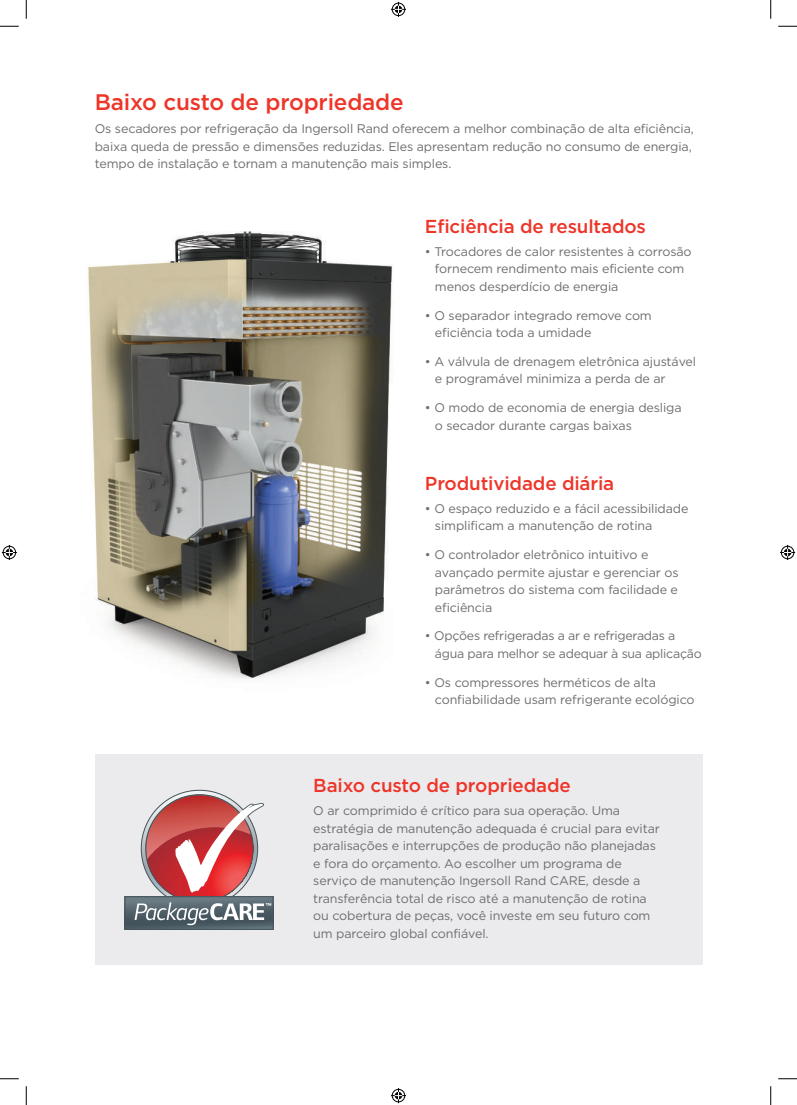
<style>
.page{position:relative;width:797px;height:1105px;background:#fff}
.page>*{position:absolute;margin:0;border:0;box-sizing:border-box;transform-origin:0 0}
.t1{font:500 22.5px "Gotham";letter-spacing:-.01em;color:#ee3529}
.t2{font:500 18.75px "Gotham";letter-spacing:-.01em;color:#ee3529}
.t3{font:12.5px/17.5px "Gotham";letter-spacing:-.01em;color:#6c6d70}
.t4{font:700 7.38px "Foundry Form Sans";color:#fff}
</style>
<div class="page">
<div style="left:95px;top:754px;width:607px;height:210px;background:#ebebed"></div>
<img style="left:88px;top:231px;width:306px;height:448px">
<svg style="left:146px;top:795px;width:107px;height:107px"></svg>
<svg style="left:127px;top:898px;width:144px;height:30px"></svg>
<div style="left:125px;top:896px;width:148px;height:34px;border:1px solid #45535a"></div>
<svg style="left:134px;top:802px;width:131px;height:123px;background:#be8487"></svg>
<svg style="left:0;top:25px;width:19px;height:2px"></svg>
<svg style="left:778px;top:25px;width:19px;height:2px"></svg>
<svg style="left:0;top:1078px;width:19px;height:1px"></svg>
<svg style="left:778px;top:1078px;width:19px;height:1px"></svg>
<svg style="left:25px;top:0;width:2px;height:19px"></svg>
<svg style="left:25px;top:1086px;width:2px;height:19px"></svg>
<svg style="left:770px;top:0;width:1px;height:19px"></svg>
<svg style="left:770px;top:1086px;width:1px;height:19px"></svg>
<svg style="left:391px;top:2px;width:15px;height:15px"></svg>
<svg style="left:391px;top:1088px;width:15px;height:15px"></svg>
<svg style="left:2px;top:545px;width:15px;height:15px"></svg>
<svg style="left:780px;top:545px;width:15px;height:15px"></svg>
<h1 class="t1" style="left:95px;top:88px;width:310px">Baixo custo de propriedade</h1>
<p class="t3" style="left:95px;top:120px;width:600px">Os secadores por refrigeração da Ingersoll Rand oferecem a melhor combinação de alta eficiência, baixa queda de pressão e dimensões reduzidas. Eles apresentam redução no consumo de energia, tempo de instalação e tornam a manutenção mais simples.</p>
<h2 class="t2" style="left:425px;top:214px;width:222px">Eficiência de resultados</h2>
<p class="t3" style="left:435px;top:242px;width:258px;text-indent:-10px">• Trocadores de calor resistentes à corrosão fornecem rendimento mais eficiente com menos desperdício de energia</p>
<p class="t3" style="left:435px;top:306px;width:218px;text-indent:-10px">• O separador integrado remove com eficiência toda a umidade</p>
<p class="t3" style="left:435px;top:352px;width:263px;text-indent:-10px">• A válvula de drenagem eletrônica ajustável e programável minimiza a perda de ar</p>
<p class="t3" style="left:435px;top:399px;width:248px;text-indent:-10px">• O modo de economia de energia desliga o secador durante cargas baixas</p>
<p class="t4" style="left:266px;top:902px;width:8px">™</p>
<h2 class="t2" style="left:425px;top:471px;width:191px">Produtividade diária</h2>
<p class="t3" style="left:435px;top:499px;width:255px;text-indent:-10px">• O espaço reduzido e a fácil acessibilidade simplificam a manutenção de rotina</p>
<p class="t3" style="left:435px;top:546px;width:245px;text-indent:-10px">• O controlador eletrônico intuitivo e avançado permite ajustar e gerenciar os parâmetros do sistema com facilidade e eficiência</p>
<p class="t3" style="left:435px;top:627px;width:268px;text-indent:-10px">• Opções refrigeradas a ar e refrigeradas a água para melhor se adequar à sua aplicação</p>
<p class="t3" style="left:435px;top:673px;width:261px;text-indent:-10px">• Os compressores herméticos de alta confiabilidade usam refrigerante ecológico</p>
<h2 class="t2" style="left:313px;top:773px;width:259px">Baixo custo de propriedade</h2>
<p class="t3" style="left:313px;top:802px;width:348px">O ar comprimido é crítico para sua operação. Uma estratégia de manutenção adequada é crucial para evitar paralisações e interrupções de produção não planejadas e fora do orçamento. Ao escolher um programa de serviço de manutenção Ingersoll Rand CARE, desde a transferência total de risco até a manutenção de rotina ou cobertura de peças, você investe em seu futuro com um parceiro global confiável.</p>
</div>
